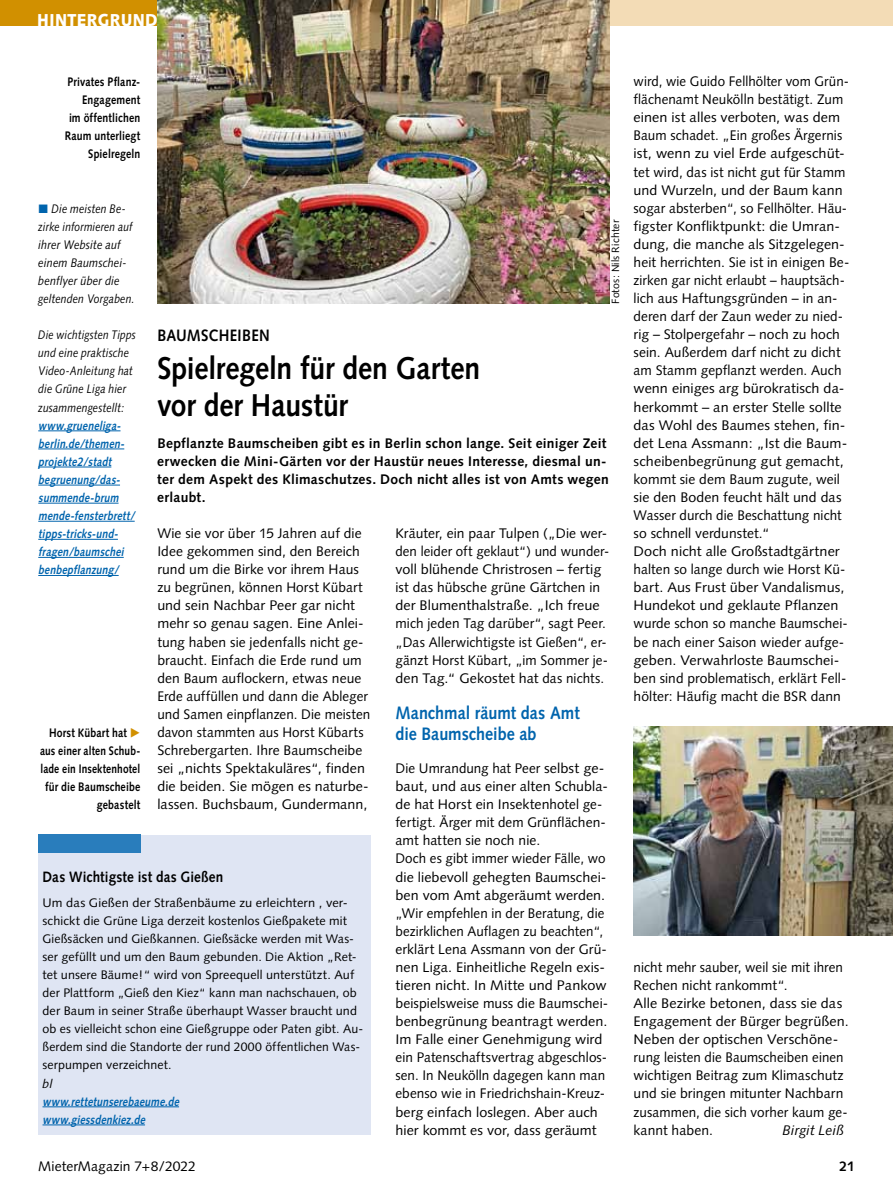
<style>
.page{position:relative;width:893px;height:1191px;background:#fff}
.page>*{position:absolute;margin:0;border:0;box-sizing:border-box;transform-origin:0 0}
.t1{font:700 31.5px/37.5px "Syntax";letter-spacing:-.005em;color:#000;scale:.9 1}
.t2{font:700 18px/21px "Syntax";letter-spacing:-.005em;color:#0064ad;scale:.9 1}
.t3{font:900 17.25px "Syntax";letter-spacing:.025em;color:#fff;scale:.9 1}
.t4{font:700 16.5px "Syntax";letter-spacing:.015em;color:#000;scale:.9 1}
.t5{font:700 15px "Syntax";letter-spacing:.005em;color:#000;scale:.9 1}
.t6{font:13.8px/18px "Syntax";letter-spacing:.005em;color:#000}
.t7{font:13.8px/18px "Syntax";letter-spacing:.005em;color:#000;scale:.96 1}
.t8{font:700 13.8px/18px "Syntax";letter-spacing:.02em;color:#000}
.t9{font:italic 13.8px "Syntax";color:#000}
.t10{font:12.3px/18px "Syntax";letter-spacing:.01em;color:#000;scale:1.04 1}
.t11{font:italic 700 12.3px/18px "Syntax";color:#0064ad;scale:.85 1}
.t12{font:700 12.3px/18px "Syntax";letter-spacing:.015em;color:#000;text-align:right;scale:.85 1}
.t13{font:italic 12.3px/18px "Syntax";letter-spacing:.01em;color:#000;scale:.85 1}
.t14{font:italic 12.3px/18px "Syntax";letter-spacing:.01em;color:#000;scale:.83 1}
.t15{font:italic 12.3px "Syntax";letter-spacing:.01em;color:#000}
.t16{font:10.5px "Syntax";letter-spacing:.02em;color:#000}
.s1{font-family:"European Pi Three";font-style:normal;color:#0064ad}
.s2{font-family:"European Pi Three";font-weight:400;color:#d19000}
</style>
<div class="page">
<div style="left:0;top:0;width:893px;height:26px;background:#f3dcb6"></div>
<div style="left:0;top:0;width:157px;height:26px;background:#d19000"></div>
<img style="left:157px;top:0;width:452px;height:303px">
<img style="left:634px;top:726px;width:259px;height:209px">
<div style="left:38px;top:834px;width:333px;height:300px;background:#dfe5f3"></div>
<div style="left:38px;top:834px;width:102px;height:19px;background:#297dbc"></div>
<hr style="left:43px;top:1106px;width:136px;height:1px;background:#0064ad">
<hr style="left:43px;top:1124px;width:102px;height:1px;background:#0064ad">
<hr style="left:38px;top:430px;width:83px;height:1px;background:#0064ad">
<hr style="left:38px;top:448px;width:86px;height:1px;background:#0064ad">
<hr style="left:38px;top:467px;width:73px;height:1px;background:#0064ad">
<hr style="left:38px;top:485px;width:82px;height:1px;background:#0064ad">
<hr style="left:38px;top:503px;width:81px;height:1px;background:#0064ad">
<hr style="left:38px;top:521px;width:97px;height:1px;background:#0064ad">
<hr style="left:38px;top:539px;width:80px;height:1px;background:#0064ad">
<hr style="left:38px;top:557px;width:86px;height:1px;background:#0064ad">
<hr style="left:38px;top:575px;width:81px;height:1px;background:#0064ad">
<p class="t3" style="left:37px;top:9px;width:136px">HINTERGRUND</p>
<p class="t12" style="left:65px;top:73px;width:91px">Privates Pflanz&shy;engagement<br>im öffentlichen raum unterliegt spielregeln</p>
<p class="t13" style="left:38px;top:199px;width:115px"><span class="s1">L</span> Die meisten Be&shy;zirke informieren auf ihrer Website auf einem Baumschei&shy;benflyer über die geltenden Vorgaben.</p>
<p class="t14" style="left:38px;top:326px;width:119px">Die wichtigsten Tipps und eine praktische<br>Video-Anleitung hat die Grüne Liga hier zusammengestellt:</p>
<p class="t11" style="left:38px;top:416px;width:118px">www.grueneliga&shy;berlin.de/themen&shy;proj ekte2/stadt begruenung/das&shy;summende-brum mende-fensterbrett/ tipps-tricks-und&shy;fragen/baumschei benbepflanzung/</p>
<p class="t16" style="left:609px;top:304px;width:86px;rotate:-90deg">Fotos: Nils Richter</p>
<p class="t4" style="left:157px;top:326px;width:127px">bauMscheIben</p>
<h1 class="t1" style="left:157px;top:349px;width:360px">spielregeln für den garten vor der haustür</h1>
<p class="t8" style="left:157px;top:434px;width:453px">bepflanzte baumscheiben gibt es in berlin schon lange. seit einiger zeit erwecken die Mini-gärten vor der haustür neues Interesse, diesmal un&shy;ter dem aspekt des klimaschutzes. Doch nicht alles ist von amts wegen erlaubt.</p>
<p class="t6" style="left:395px;top:524px;width:215px">Kräuter, ein paar Tulpen („Die wer&shy;den leider oft geklaut“) und wunder&shy;voll blühende Christrosen – fertig ist das hübsche grüne Gärtchen in der Blumenthalstraße. „Ich freue mich jeden Tag darüber“, sagt Peer. „Das Allerwichtigste ist Gießen“, er&shy;gänzt Horst Kübart, „im Sommer je&shy;den Tag.“ Gekostet hat das nichts.</p>
<h2 class="t2" style="left:395px;top:702px;width:206px">Manchmal räumt das amt die baumscheibe ab</h2>
<p class="t6" style="left:395px;top:759px;width:214px">Die Umrandung hat Peer selbst ge&shy;baut, und aus einer alten Schubla&shy;de hat Horst ein Insektenhotel ge&shy;fertigt. Ärger mit dem Grünflächen&shy;amt hatten sie noch nie.<br>Doch es gibt immer wieder Fälle, wo die liebevoll gehegten Baumschei&shy;ben vom Amt abgeräumt werden. „Wir empfehlen in der Beratung, die bezirklichen Auflagen zu beachten“, erklärt Lena Assmann von der Grü&shy;nen Liga. Einheitliche Regeln exis&shy;tieren nicht. In Mitte und Pankow beispielsweise muss die Baumschei&shy;benbegrünung beantragt werden.<br>Im Falle einer Genehmigung wird ein Patenschaftsvertrag abgeschlos&shy;sen. In Neukölln dagegen kann man ebenso wie in Friedrichshain-Kreuz&shy;berg einfach loslegen. Aber auch hier kommt es vor, dass geräumt</p>
<p class="t6" style="left:157px;top:524px;width:214px">Wie sie vor über 15 Jahren auf die Idee gekommen sind, den Bereich rund um die Birke vor ihrem Haus zu begrünen, können Horst Kübart und sein Nachbar Peer gar nicht mehr so genau sagen. Eine Anlei&shy;tung haben sie jedenfalls nicht ge&shy;braucht. Einfach die Erde rund um den Baum auflockern, etwas neue Erde auffüllen und dann die Ableger und Samen einpflanzen. Die meisten davon stammten aus Horst Kübarts Schrebergarten. Ihre Baumscheibe sei „nichts Spektakuläres“, finden die beiden. Sie mögen es naturbe&shy;lassen. Buchsbaum, Gundermann,</p>
<p class="t12" style="left:40px;top:723px;width:120px">horst kübart hat <span class="s2">E </span>aus einer alten schub&shy;lade ein Insektenhotel für die baumscheibe gebastelt</p>
<p class="t5" style="left:43px;top:868px;width:202px">Das Wichtigste ist das gießen</p>
<p class="t10" style="left:43px;top:893px;width:310px">Um das Gießen der Straßenbäume zu erleichtern , ver&shy;schickt die Grüne Liga derzeit kostenlos Gießpakete mit Gießsäcken und Gießkannen. Gießsäcke werden mit Was&shy;ser gefüllt und um den Baum gebunden. Die Aktion „Ret&shy;tet unsere Bäume!“ wird von Spreequell unterstützt. Auf der Plattform „Gieß den Kiez“ kann man nachschauen, ob der Baum in seiner Straße überhaupt Wasser braucht und ob es vielleicht schon eine Gießgruppe oder Paten gibt. Au&shy;ßerdem sind die Standorte der rund 2000 öffentlichen Was&shy;serpumpen verzeichnet.</p>
<p class="t15" style="left:43px;top:1076px;width:12px">bl</p>
<p class="t11" style="left:43px;top:1092px;width:165px">www.rettetunserebaeume.de www.giessdenkiez.de</p>
<p class="t7" style="left:634px;top:72px;width:226px">wird, wie Guido Fellhölter vom Grün&shy;flächenamt Neukölln bestätigt. Zum ei nen ist alles verboten, was dem Baum schadet. „Ein großes Ärgernis ist, wenn zu viel Erde aufgeschüt&shy;tet wird, das ist nicht gut für Stamm und Wurzeln, und der Baum kann sogar absterben“, so Fellhölter. Häu&shy;figster Konfliktpunkt: die Umran&shy;dung, die manche als Sitzgelegen&shy;heit herrichten. Sie ist in einigen Be&shy;zirken gar nicht erlaubt – hauptsäch&shy;lich aus Haftungsgründen – in an&shy;deren darf der Zaun weder zu nied&shy;rig – Stolpergefahr – noch zu hoch sein. Außerdem darf nicht zu dicht am Stamm gepflanzt werden. Auch wenn einiges arg bürokratisch da&shy;herkommt – an erster Stelle sollte das Wohl des Baumes stehen, fin&shy;det Lena Assmann: „Ist die Baum&shy;scheibenbegrünung gut gemacht, kommt sie dem Baum zugute, weil sie den Boden feucht hält und das Wasser durch die Beschattung nicht so schnell verdunstet.“<br>Doch nicht alle Großstadtgärtner halten so lange durch wie Horst Kü&shy;bart. Aus Frust über Vandalismus, Hundekot und geklaute Pflanzen wurde schon so manche Baumschei&shy;be nach einer Saison wieder aufge&shy;geben. Verwahrloste Baumschei&shy;ben sind problematisch, erklärt Fell&shy;hölter: Häufig macht die BSR dann</p>
<p class="t6" style="left:634px;top:958px;width:217px">nicht mehr sauber, weil sie mit ihren<br>Rechen nicht rankommt“.<br>Alle Bezirke betonen, dass sie das<br>Engagement der Bürger begrüßen.<br>Neben der optischen Verschöne&shy;rung leisten die Baumscheiben einen wichtigen Beitrag zum Klimaschutz und sie bringen mitunter Nachbarn zusammen, die sich vorher kaum ge&shy;kannt haben.</p>
<p class="t9" style="left:782px;top:1121px;width:63px">Birgit Leiß</p>
<p class="t6" style="left:38px;top:1157px;width:159px">MieterMagazin 7+8/2022</p>
<p class="t8" style="left:839px;top:1157px;width:17px">21</p>
</div>
